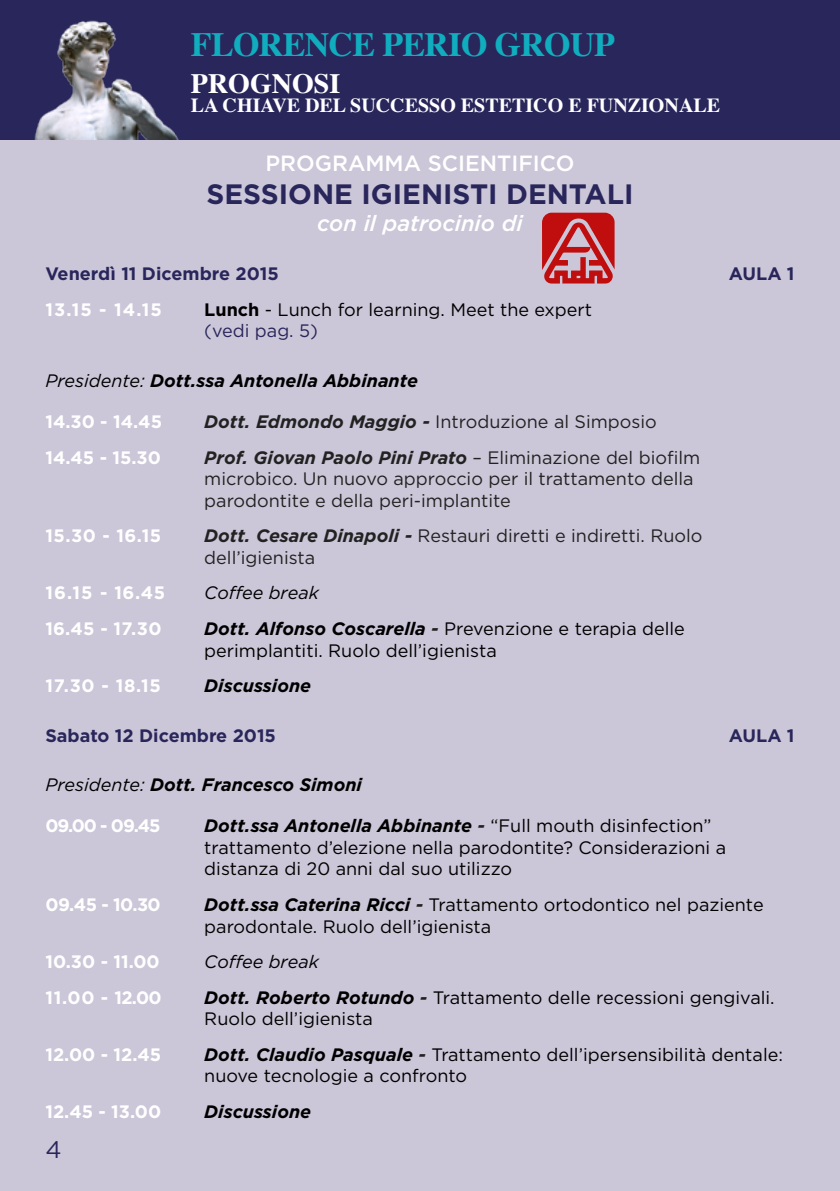
<style>
.page{position:relative;width:840px;height:1191px;background:#fff}
.page>*{position:absolute;margin:0;border:0;box-sizing:border-box;transform-origin:0 0}
.t1{font:700 34px "Times";letter-spacing:-.02em;color:#10adbe}
.t2{font:700 28px "Gotham";color:#29265b}
.t3{font:700 28px "Times";color:#fff}
.t4{font:24px "Gotham";color:#29265b}
.t5{font:500 22px "Gotham";color:#fff}
.t6{font:italic 500 22px "Gotham";color:#fff}
.t7{font:700 20px "Times";color:#fff}
.t8{font:18px/21.6px "Gotham";color:#000}
.t9{font:18px/21.6px "Gotham";color:#222}
.t10{font:700 18px "Gotham";color:#fff}
.t11{font:italic 700 18px "Gotham";color:#000}
.t12{font:700 18px "Gotham";color:#29265b}
.t13{font:italic 18px "Gotham";color:#000}
.s1{font-weight:700}
.s2{color:#29265b}
.s3{font-weight:400}
.s4{font-weight:700;font-style:italic}
.s5{font-weight:700;font-style:italic;color:#222}
</style>
<div class="page">
<div style="left:0;top:0;width:838px;height:1191px;background:#ccc7d8"></div>
<div style="left:0;top:0;width:838px;height:139px;background:#29265b"></div>
<img style="left:34px;top:20px;width:145px;height:119px">
<svg style="left:542px;top:213px;width:72px;height:70px"></svg>
<h1 class="t1" style="left:191px;top:12px;width:425px">FLORENCE PERIO GROUP</h1>
<h2 class="t3" style="left:191px;top:57px;width:151px">PROGNOSI</h2>
<p class="t7" style="left:191px;top:87px;width:530px">LA CHIAVE DEL SUCCESSO ESTETICO E FUNZIONALE</p>
<p class="t5" style="left:265px;top:148px;width:310px">PROGRAMMA SCIENTIFICO</p>
<h2 class="t2" style="left:206px;top:176px;width:428px">SESSIONE IGIENISTI DENTALI</h2>
<p class="t6" style="left:317px;top:208px;width:207px">con il patrocinio di</p>
<p class="t12" style="left:45px;top:262px;width:235px">Venerdì 11 Dicembre 2015</p>
<p class="t12" style="left:728px;top:262px;width:67px">AULA 1</p>
<p class="t10" style="left:45px;top:297px;width:118px">13.15 - 14.15</p>
<p class="t8" style="left:204px;top:298px;width:389px"><span class="s1">Lunch</span> - Lunch for learning. Meet the expert <span class="s2">(vedi pag. 5)</span></p>
<p class="t11" style="left:45px;top:368px;width:374px"><span class="s3">Presidente:</span> Dott.ssa Antonella Abbinante</p>
<p class="t10" style="left:45px;top:410px;width:118px">14.30 - 14.45</p>
<p class="t9" style="left:204px;top:410px;width:454px"><span class="s4">Dott. Edmondo Maggio -</span> Introduzione al Simposio</p>
<p class="t10" style="left:45px;top:445px;width:117px">14.45 - 15.30</p>
<p class="t9" style="left:204px;top:446px;width:497px"><span class="s4">Prof. Giovan Paolo Pini Prato</span> – Eliminazione del biofilm microbico. Un nuovo approccio per il trattamento della parodontite e della peri-implantite</p>
<p class="t10" style="left:45px;top:524px;width:117px">15.30 - 16.15</p>
<p class="t9" style="left:204px;top:525px;width:499px"><span class="s4">Dott. Cesare Dinapoli -</span> Restauri diretti e indiretti. Ruolo dell’igienista</p>
<p class="t10" style="left:45px;top:581px;width:121px">16.15 - 16.45</p>
<p class="t13" style="left:204px;top:581px;width:116px">Coffee break</p>
<p class="t10" style="left:45px;top:616px;width:118px">16.45 - 17.30</p>
<p class="t8" style="left:204px;top:617px;width:482px"><span class="s4">Dott. Alfonso Coscarella</span> <span class="s5">-</span> Prevenzione e terapia delle perimplantiti. Ruolo dell’igienista</p>
<p class="t10" style="left:45px;top:674px;width:117px">17.30 - 18.15</p>
<p class="t11" style="left:204px;top:674px;width:108px">Discussione</p>
<p class="t12" style="left:45px;top:723px;width:232px">Sabato 12 Dicembre 2015</p>
<p class="t12" style="left:728px;top:723px;width:67px">AULA 1</p>
<p class="t11" style="left:45px;top:772px;width:318px"><span class="s3">Presidente:</span> Dott. Francesco Simoni</p>
<p class="t10" style="left:45px;top:814px;width:116px">09.00 - 09.45</p>
<p class="t8" style="left:204px;top:814px;width:523px"><span class="s4">Dott.ssa Antonella Abbinante</span> <span class="s5">-</span> “Full mouth disinfection” trattamento d’elezione nella parodontite? Considerazioni a distanza di 20 anni dal suo utilizzo</p>
<p class="t10" style="left:45px;top:892px;width:117px">09.45 - 10.30</p>
<p class="t8" style="left:204px;top:893px;width:560px"><span class="s4">Dott.ssa Caterina Ricci</span> <span class="s5">-</span> Trattamento ortodontico nel paziente parodontale. Ruolo dell’igienista</p>
<p class="t10" style="left:45px;top:949px;width:116px">10.30 - 11.00</p>
<p class="t13" style="left:204px;top:950px;width:116px">Coffee break</p>
<p class="t10" style="left:45px;top:985px;width:118px">11.00 - 12.00</p>
<p class="t8" style="left:204px;top:986px;width:571px"><span class="s4">Dott. Roberto Rotundo</span> <span class="s5">-</span> Trattamento delle recessioni gengivali.<br>Ruolo dell’igienista</p>
<p class="t10" style="left:45px;top:1042px;width:117px">12.00 - 12.45</p>
<p class="t8" style="left:204px;top:1043px;width:580px"><span class="s4">Dott. Claudio Pasquale</span> <span class="s5">-</span> Trattamento dell’ipersensibilità dentale: nuove tecnologie a confronto</p>
<p class="t10" style="left:45px;top:1099px;width:117px">12.45 - 13.00</p>
<p class="t11" style="left:204px;top:1099px;width:108px">Discussione</p>
<h3 class="t4" style="left:45px;top:1134px;width:18px">4</h3>
</div>
